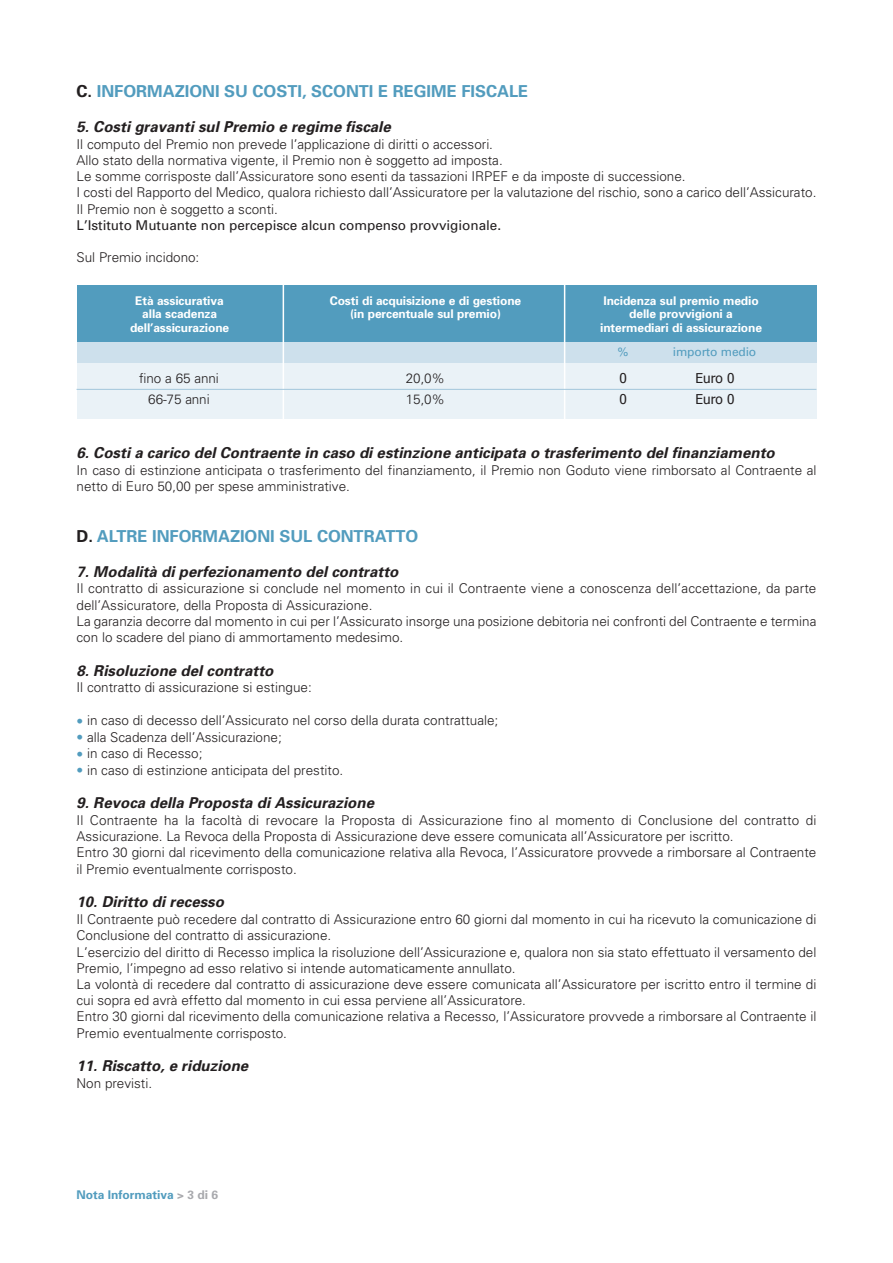
<style>
.page{position:relative;width:893px;height:1263px;background:#fff}
.page>*{position:absolute;margin:0;border:0;box-sizing:border-box;transform-origin:0 0}
.t1{font:700 16.5px "Univers";color:#529cbe}
.t2{font:italic 700 15px "Univers";letter-spacing:.005em;color:#231f20}
.t3{font:300 13.5px/16.2px "Univers";color:#231f20}
.t4{font:13.5px "Univers";color:#231f20}
.t5{font:13.5px "Tahoma";color:#231f20}
.t6{font:700 12px "Univers";letter-spacing:-.01em;color:#fff}
.t7{font:700 12px "Univers";color:#529cbe}
.t8{font:12px "Univers";letter-spacing:-.01em;color:#529cbe}
.s1{color:#231f20}
.s2{color:#529cbe}
.s3{color:#a8a9ad}
</style>
<div class="page">
<div style="left:77px;top:286px;width:739px;height:86px;background:#529cbe"></div>
<div style="left:77px;top:362px;width:739px;height:56px;background:#eaf2f7"></div>
<div style="left:77px;top:342px;width:739px;height:21px;background:#cde0ec"></div>
<hr style="left:283px;top:280px;width:1px;height:144px;background:#fff">
<hr style="left:564px;top:280px;width:1px;height:144px;background:#fff">
<hr style="left:77px;top:389px;width:739px;height:1px;background:#a2c6db">
<p class="t1" style="left:77px;top:85px;width:453px"><span class="s1">C.</span> INFORMAZIONI SU COSTI, SCONTI E REGIME FISCALE</p>
<p class="t2" style="left:77px;top:121px;width:316px">5. Costi gravanti sul Premio e regime fiscale</p>
<p class="t3" style="left:77px;top:137px;width:741px">Il computo del Premio non prevede l’applicazione di diritti o accessori.<br>Allo stato della normativa vigente, il Premio non è soggetto ad imposta.<br>Le somme corrisposte dall’Assicuratore sono esenti da tassazioni IRPEF e da imposte di successione.<br>I costi del Rapporto del Medico, qualora richiesto dall’Assicuratore per la valutazione del rischio, sono a carico dell’Assicurato.<br>Il Premio non è soggetto a sconti.</p>
<p class="t4" style="left:77px;top:220px;width:426px">L’Istituto Mutuante non percepisce alcun compenso provvigionale.</p>
<p class="t3" style="left:77px;top:251px;width:124px">Sul Premio incidono:</p>
<p class="t6" style="left:135px;top:296px;width:90px">Età assicurativa</p>
<p class="t6" style="left:330px;top:296px;width:193px">Costi di acquisizione e di gestione</p>
<p class="t6" style="left:604px;top:296px;width:157px">Incidenza sul premio medio</p>
<p class="t6" style="left:142px;top:309px;width:76px">alla scadenza</p>
<p class="t6" style="left:350px;top:309px;width:152px">(in percentuale sul premio)</p>
<p class="t6" style="left:629px;top:309px;width:105px">delle provvigioni a</p>
<p class="t6" style="left:130px;top:323px;width:101px">dell’assicurazione</p>
<p class="t6" style="left:600px;top:323px;width:163px">intermediari di assicurazione</p>
<p class="t8" style="left:618px;top:347px;width:12px">%</p>
<p class="t8" style="left:673px;top:347px;width:85px">importo medio</p>
<p class="t3" style="left:139px;top:371px;width:81px">fino a 65 anni</p>
<p class="t3" style="left:406px;top:371px;width:41px">20,0%</p>
<p class="t5" style="left:620px;top:369px;width:9px">0</p>
<p class="t5" style="left:696px;top:369px;width:40px">Euro 0</p>
<p class="t3" style="left:148px;top:392px;width:63px">66-75 anni</p>
<p class="t3" style="left:406px;top:392px;width:41px">15,0%</p>
<p class="t5" style="left:620px;top:390px;width:9px">0</p>
<p class="t5" style="left:696px;top:390px;width:40px">Euro 0</p>
<p class="t2" style="left:77px;top:447px;width:700px">6. Costi a carico del Contraente in caso di estinzione anticipata o trasferimento del finanziamento</p>
<p class="t3" style="left:77px;top:463px;width:742px">In caso di estinzione anticipata o trasferimento del finanziamento, il Premio non Goduto viene rimborsato al Contraente al netto di Euro 50,00 per spese amministrative.</p>
<p class="t1" style="left:77px;top:530px;width:343px"><span class="s1">D.</span> ALTRE INFORMAZIONI SUL CONTRATTO</p>
<p class="t2" style="left:77px;top:566px;width:323px">7. Modalità di perfezionamento del contratto</p>
<p class="t3" style="left:77px;top:582px;width:741px">Il contratto di assicurazione si conclude nel momento in cui il Contraente viene a conoscenza dell’accettazione, da parte dell’Assicuratore, della Proposta di Assicurazione.<br>La garanzia decorre dal momento in cui per l’Assicurato insorge una posizione debitoria nei confronti del Contraente e termina con lo scadere del piano di ammortamento medesimo.</p>
<p class="t2" style="left:77px;top:665px;width:198px">8. Risoluzione del contratto</p>
<p class="t3" style="left:77px;top:681px;width:237px">Il contratto di assicurazione si estingue:</p>
<p class="t3" style="left:77px;top:713px;width:423px"><span class="s2">•</span> in caso di decesso dell’Assicurato nel corso della durata contrattuale;</p>
<p class="t3" style="left:77px;top:730px;width:207px"><span class="s2">•</span> alla Scadenza dell’Assicurazione;</p>
<p class="t3" style="left:77px;top:746px;width:127px"><span class="s2">•</span> in caso di Recesso;</p>
<p class="t3" style="left:77px;top:763px;width:268px"><span class="s2">•</span> in caso di estinzione anticipata del prestito.</p>
<p class="t2" style="left:77px;top:797px;width:299px">9. Revoca della Proposta di Assicurazione</p>
<p class="t3" style="left:77px;top:813px;width:741px">Il Contraente ha la facoltà di revocare la Proposta di Assicurazione fino al momento di Conclusione del contratto di Assicurazione. La Revoca della Proposta di Assicurazione deve essere comunicata all’Assicuratore per iscritto.<br>Entro 30 giorni dal ricevimento della comunicazione relativa alla Revoca, l’Assicuratore provvede a rimborsare al Contraente il Premio eventualmente corrisposto.</p>
<p class="t2" style="left:77px;top:896px;width:149px">10. Diritto di recesso</p>
<p class="t3" style="left:77px;top:912px;width:741px">Il Contraente può recedere dal contratto di Assicurazione entro 60 giorni dal momento in cui ha ricevuto la comunicazione di Conclusione del contratto di assicurazione.<br>L’esercizio del diritto di Recesso implica la risoluzione dell’Assicurazione e, qualora non sia stato effettuato il versamento del Premio, l’impegno ad esso relativo si intende automaticamente annullato.<br>La volontà di recedere dal contratto di assicurazione deve essere comunicata all’Assicuratore per iscritto entro il termine di cui sopra ed avrà effetto dal momento in cui essa perviene all’Assicuratore.<br>Entro 30 giorni dal ricevimento della comunicazione relativa a Recesso, l’Assicuratore provvede a rimborsare al Contraente il Premio eventualmente corrisposto.</p>
<p class="t2" style="left:77px;top:1060px;width:173px">11. Riscatto, e riduzione</p>
<p class="t3" style="left:77px;top:1076px;width:77px">Non previsti.</p>
<p class="t7" style="left:77px;top:1191px;width:143px">Nota Informativa <span class="s3">&gt; 3 di 6</span></p>
</div>
